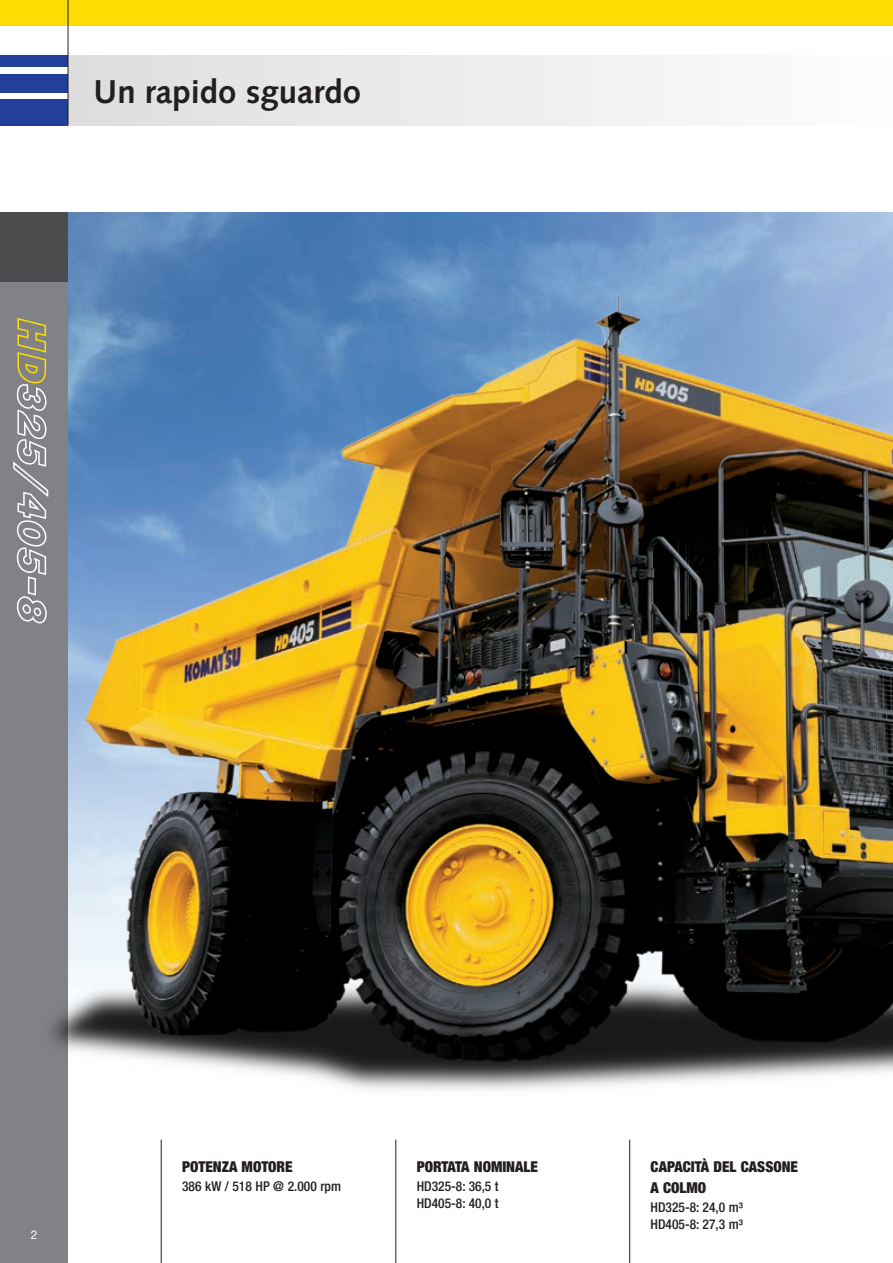
<style>
.page{position:relative;width:893px;height:1263px;background:#fff}
.page>*{position:absolute;margin:0;border:0;box-sizing:border-box;transform-origin:0 0}
.t1{font:700 33px "Syntax LTCE";color:#231f20}
.t2{font:900 condensed 15px/21px "Helvetica Neue LT Pro";color:#231f20}
.t3{font:500 condensed 13.5px/16.5px "Helvetica Neue LT Pro";color:#231f20}
.t4{font:12px "Helvetica Neue LT Pro";color:#fff}
</style>
<div class="page">
<img style="left:68px;top:213px;width:825px;height:996px">
<div style="left:0;top:213px;width:68px;height:1050px;background:#808285"></div>
<div style="left:0;top:99px;width:68px;height:26px;background:#223f99"></div>
<div style="left:0;top:74px;width:68px;height:18px;background:#223f99"></div>
<div style="left:0;top:55px;width:68px;height:12px;background:#223f99"></div>
<div style="left:0;top:0;width:893px;height:26px;background:#ffdc01"></div>
<div style="left:0;top:213px;width:68px;height:69px;background:#4b4c4d"></div>
<div style="left:68px;top:55px;width:825px;height:70px;background:linear-gradient(to right,#ddddde,#fdfdfe)"></div>
<hr style="left:68px;top:0;width:1px;height:125px;background:#231f20">
<img style="left:50px;top:272px;width:843px;height:854px">
<svg style="left:13px;top:318px;width:36px;height:306px"></svg>
<hr style="left:395px;top:1140px;width:1px;height:123px;background:#231f20">
<hr style="left:161px;top:1140px;width:1px;height:123px;background:#231f20">
<hr style="left:629px;top:1140px;width:1px;height:123px;background:#231f20">
<h1 class="t1" style="left:94px;top:73px;width:269px">Un rapido sguardo</h1>
<p class="t4" style="left:31px;top:1227px;width:8px">2</p>
<p class="t2" style="left:182px;top:1156px;width:112px">POTENZA MOTORE</p>
<p class="t3" style="left:182px;top:1178px;width:161px">386 kW / 518 HP @ 2.000 rpm</p>
<p class="t2" style="left:417px;top:1156px;width:123px">PORTATA NOMINALE</p>
<p class="t3" style="left:417px;top:1178px;width:83px">HD325-8: 36,5 t<br>HD405-8: 40,0 t</p>
<p class="t2" style="left:651px;top:1156px;width:149px">CAPACITÀ DEL CASSONE<br>A COLMO</p>
<p class="t3" style="left:651px;top:1199px;width:94px">HD325-8: 24,0 m³<br>HD405-8: 27,3 m³</p>
</div>
